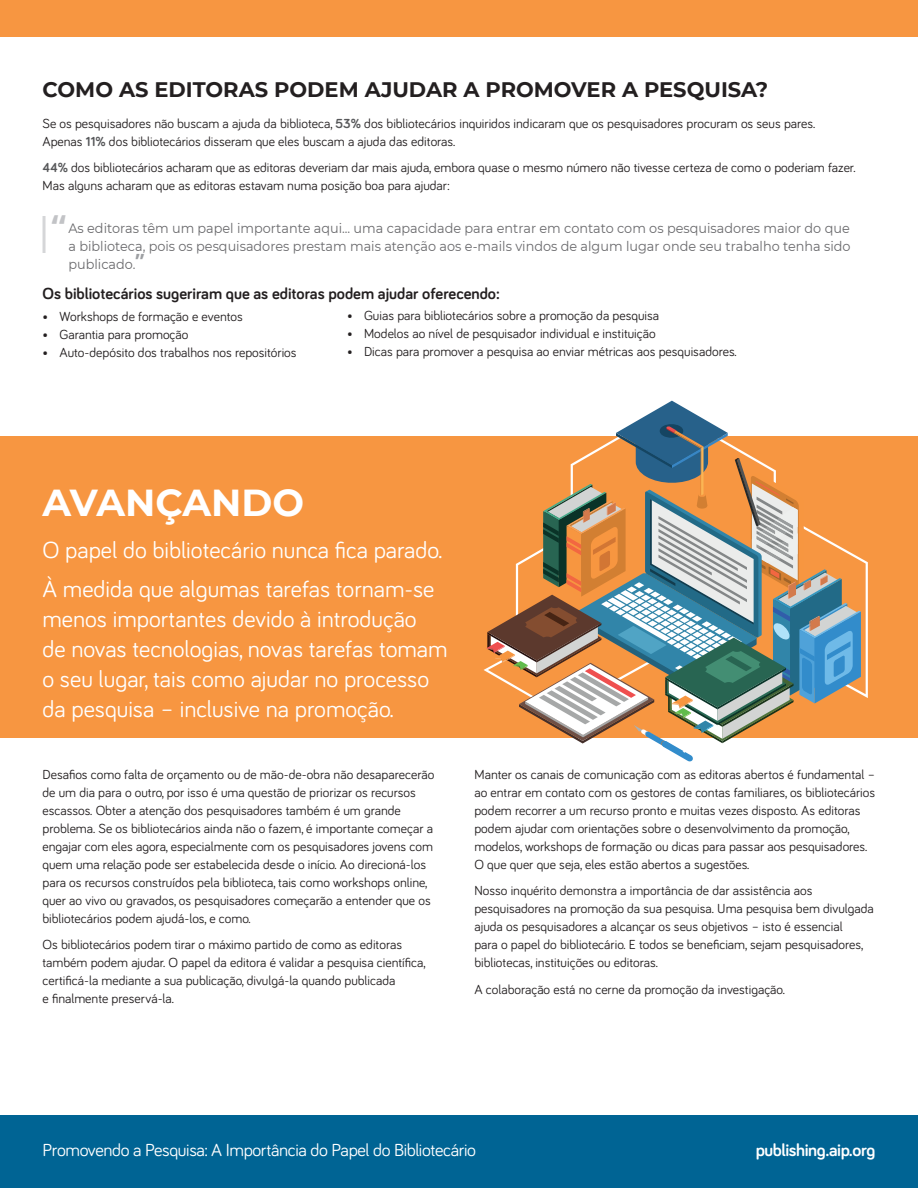
<style>
.page{position:relative;width:918px;height:1188px;background:#fff}
.page>*{position:absolute;margin:0;border:0;box-sizing:border-box;transform-origin:0 0}
.Main_Hdgs{font:700 37.5px "Montserrat";color:#fff}
.quote{font:700 34.5px "Open Sans";color:#c2c3c6;scale:.95 1}
.Main_Text{font:24px/30px "Bariol";color:#fff}
.Main_Hdgs-2{font:700 21px "Montserrat";color:#231f20}
.t1{font:18px "Bariol";letter-spacing:-.02em;color:#fff}
.t2{font:700 18px "Bariol";letter-spacing:-.02em;color:#fff}
.Main_Text-2{font:700 16.5px "Bariol";color:#231f20}
.Main_Text-3{font:13.5px/18px "Bariol";color:#231f20}
.quote-2{font:13.5px/18px "Montserrat";color:#69696c;text-align:justify;scale:.95 1}
.s1{font-weight:700;color:#57585a}
.s2{font-family:"Open Sans";font-weight:700;font-size:21px;color:#9d9fa2}
</style>
<div class="page">
<div style="left:0;top:1116px;width:918px;height:72px;background:#006494"></div>
<div style="left:0;top:0;width:918px;height:37px;background:#f79641"></div>
<div style="left:0;top:436px;width:918px;height:302px;background:#f79641"></div>
<hr style="left:43px;top:216px;width:3px;height:37px;background:#d5d6d8">
<svg style="left:484px;top:401px;width:384px;height:360px"></svg>
<p class="Main_Hdgs-2" style="left:43px;top:74px;width:727px">COMO AS EDITORAS PODEM AJUDAR A PROMOVER A PESQUISA?</p>
<p class="Main_Text-3" style="left:43px;top:113px;width:774px">Se os pesquisadores não buscam a ajuda da biblioteca, <span class="s1">53%</span> dos bibliotecários inquiridos indicaram que os pesquisadores procuram os seus pares.<br>Apenas <span class="s1">11%</span> dos bibliotecários disseram que eles buscam a ajuda das editoras.</p>
<p class="Main_Text-3" style="left:43px;top:158px;width:814px"><span class="s1">44%</span> dos bibliotecários acharam que as editoras deveriam dar mais ajuda, embora quase o mesmo número não tivesse certeza de como o poderiam fazer.<br>Mas alguns acharam que as editoras estavam numa posição boa para ajudar:</p>
<p class="quote" style="left:51px;top:203px;width:17px">“</p>
<p class="quote-2" style="left:68px;top:219px;width:825px">As editoras têm um papel importante aqui... uma capacidade para entrar em contato com os pesquisadores maior do que a biblioteca, pois os pesquisadores prestam mais atenção aos e-mails vindos de algum lugar onde seu trabalho tenha sido publicado.<span class="s2">”</span></p>
<p class="Main_Text-2" style="left:43px;top:282px;width:459px">Os bibliotecários sugeriram que as editoras podem ajudar oferecendo:</p>
<p class="Main_Text-3" style="left:43px;top:307px;width:202px">• Workshops de formação e eventos</p>
<p class="Main_Text-3" style="left:43px;top:325px;width:147px">• Garantia para promoção</p>
<p class="Main_Text-3" style="left:43px;top:343px;width:256px">• Auto-depósito dos trabalhos nos repositórios</p>
<p class="Main_Text-3" style="left:347px;top:305px;width:314px">• Guias para bibliotecários sobre a promoção da pesquisa</p>
<p class="Main_Text-3" style="left:347px;top:323px;width:310px">• Modelos ao nível de pesquisador individual e instituição</p>
<p class="Main_Text-3" style="left:347px;top:341px;width:391px">• Dicas para promover a pesquisa ao enviar métricas aos pesquisadores.</p>
<p class="Main_Hdgs" style="left:43px;top:475px;width:263px">AVANÇANDO</p>
<p class="Main_Text" style="left:43px;top:534px;width:401px">O papel do bibliotecário nunca fica parado.</p>
<p class="Main_Text" style="left:43px;top:573px;width:407px">À medida que algumas tarefas tornam-se menos importantes devido à introdução<br>de novas tecnologias, novas tarefas tomam o seu lugar, tais como ajudar no processo da pesquisa – inclusive na promoção.</p>
<p class="Main_Text-3" style="left:43px;top:765px;width:393px">Desafios como falta de orçamento ou de mão-de-obra não desaparecerão de um dia para o outro, por isso é uma questão de priorizar os recursos escassos. Obter a atenção dos pesquisadores também é um grande problema. Se os bibliotecários ainda não o fazem, é importante começar a engajar com eles agora, especialmente com os pesquisadores jovens com quem uma relação pode ser estabelecida desde o início. Ao direcioná-los para os recursos construídos pela biblioteca, tais como workshops online, quer ao vivo ou gravados, os pesquisadores começarão a entender que os bibliotecários podem ajudá-los, e como.</p>
<p class="Main_Text-3" style="left:43px;top:935px;width:385px">Os bibliotecários podem tirar o máximo partido de como as editoras também podem ajudar. O papel da editora é validar a pesquisa científica, certificá-la mediante a sua publicação, divulgá-la quando publicada<br>e finalmente preservá-la.</p>
<p class="Main_Text-3" style="left:474px;top:765px;width:403px">Manter os canais de comunicação com as editoras abertos é fundamental – ao entrar em contato com os gestores de contas familiares, os bibliotecários podem recorrer a um recurso pronto e muitas vezes disposto. As editoras podem ajudar com orientações sobre o desenvolvimento da promoção, modelos, workshops de formação ou dicas para passar aos pesquisadores.<br>O que quer que seja, eles estão abertos a sugestões.</p>
<p class="Main_Text-3" style="left:474px;top:881px;width:401px">Nosso inquérito demonstra a importância de dar assistência aos pesquisadores na promoção da sua pesquisa. Uma pesquisa bem divulgada ajuda os pesquisadores a alcançar os seus objetivos – isto é essencial<br>para o papel do bibliotecário. E todos se beneficiam, sejam pesquisadores, bibliotecas, instituições ou editoras.</p>
<p class="Main_Text-3" style="left:474px;top:980px;width:312px">A colaboração está no cerne da promoção da investigação.</p>
<h3 class="t1" style="left:43px;top:1138px;width:435px">Promovendo a Pesquisa: A Importância do Papel do Bibliotecário</h3>
<h3 class="t2" style="left:756px;top:1138px;width:121px">publishing.aip.org</h3>
</div>
